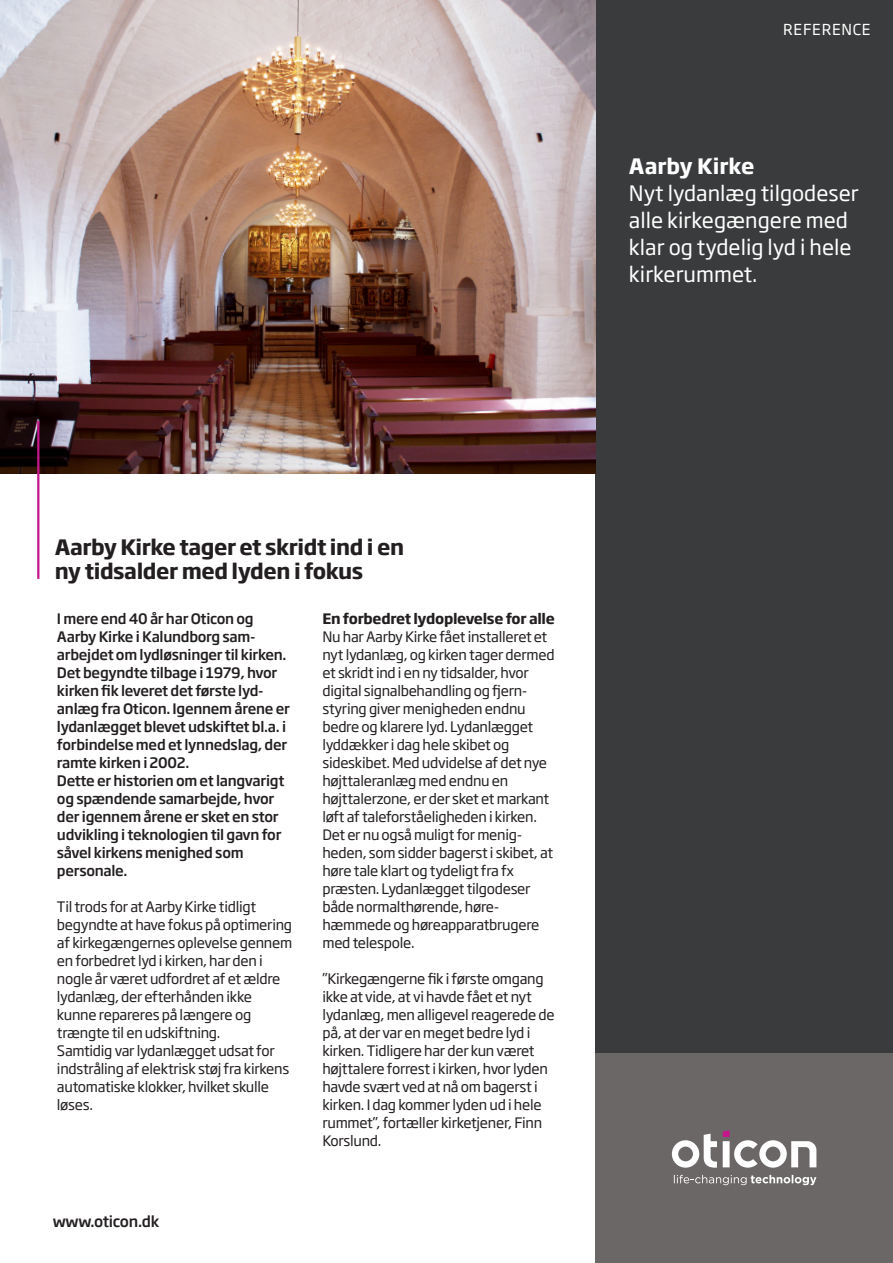
<style>
.page{position:relative;width:893px;height:1263px;background:#fff}
.page>*{position:absolute;margin:0;border:0;box-sizing:border-box;transform-origin:0 0}
.Oti_Subheading_Cente{font:21px/27px "Soho Gothic Pro";color:#fff}
.BODY{font:700 21px "Soho Gothic Pro";letter-spacing:-.02em;color:#231f20}
.t1{font:500 15px "Soho Gothic Pro";letter-spacing:-.02em;color:#231f20}
.Oti_Subheading_Cente-2{font:15px "Soho Gothic Pro";letter-spacing:.05em;color:#fff}
.BODY-2{font:14.25px/18px "Soho Gothic Pro";letter-spacing:-.02em;color:#231f20}
.BODY-3{font:500 14.25px/18px "Soho Gothic Pro";letter-spacing:-.02em;color:#231f20}
.s1{font-weight:700}
</style>
<div class="page">
<div style="left:595px;top:1052px;width:298px;height:211px;background:#6b6766"></div>
<div style="left:595px;top:0;width:298px;height:1052px;background:#3a3b3c"></div>
<img style="left:0;top:0;width:595px;height:474px">
<hr style="left:37px;top:421px;width:2px;height:158px;background:#c5168c">
<svg style="left:672px;top:1134px;width:45px;height:34px"></svg>
<svg style="left:723px;top:1130px;width:93px;height:38px"></svg>
<svg style="left:674px;top:1175px;width:142px;height:10px"></svg>
<p class="Oti_Subheading_Cente-2" style="left:783px;top:18px;width:89px">REFERENCE</p>
<p class="Oti_Subheading_Cente" style="left:629px;top:152px;width:231px"><span class="s1">Aarby Kirke<br></span>Nyt lydanlæg tilgodeser alle kirkegængere med klar og tydelig lyd i hele kirkerummet.</p>
<p class="BODY" style="left:55px;top:530px;width:351px">Aarby Kirke tager et skridt ind i en</p>
<p class="BODY" style="left:55px;top:554px;width:310px">ny tidsalder med lyden i fokus</p>
<p class="BODY-3" style="left:57px;top:608px;width:200px">I mere end 40 år har Oticon og<br>Aarby Kirke i Kalundborg sam-</p>
<p class="BODY-3" style="left:57px;top:644px;width:231px">arbejdet om lydløsninger til kirken.<br>Det begyndte tilbage i 1979, hvor kirken fik leveret det første lyd-</p>
<p class="BODY-3" style="left:57px;top:698px;width:234px">anlæg fra Oticon. Igennem årene er lydanlægget blevet udskiftet bl.a. i forbindelse med et lynnedslag, der ramte kirken i 2002.</p>
<p class="BODY-3" style="left:57px;top:770px;width:229px">Dette er historien om et langvarigt og spændende samarbejde, hvor der igennem årene er sket en stor udvikling i teknologien til gavn for såvel kirkens menighed som personale.</p>
<p class="BODY-2" style="left:57px;top:896px;width:237px">Til trods for at Aarby Kirke tidligt begyndte at have fokus på optimering af kirkegængernes oplevelse gennem en forbedret lyd i kirken, har den i nogle år været udfordret af et ældre lydanlæg, der efterhånden ikke kunne repareres på længere og trængte til en udskiftning.</p>
<p class="BODY-2" style="left:57px;top:1040px;width:234px">Samtidig var lydanlægget udsat for indstråling af elektrisk støj fra kirkens automatiske klokker, hvilket skulle løses.</p>
<p class="t1" style="left:53px;top:1209px;width:108px">www.oticon.dk</p>
<p class="BODY-2" style="left:322px;top:609px;width:234px"><span class="s1">En forbedret lydoplevelse for alle </span>Nu har Aarby Kirke fået installeret et nyt lydanlæg, og kirken tager dermed et skridt ind i en ny tidsalder, hvor digital signalbehandling og fjern-</p>
<p class="BODY-2" style="left:322px;top:699px;width:228px">styring giver menigheden endnu bedre og klarere lyd. Lydanlægget lyddækker i dag hele skibet og sideskibet. Med udvidelse af det nye højttaleranlæg med endnu en højttalerzone, er der sket et markant løft af taleforståeligheden i kirken.<br>Det er nu også muligt for menig-</p>
<p class="BODY-2" style="left:322px;top:843px;width:232px">heden, som sidder bagerst i skibet, at høre tale klart og tydeligt fra fx præsten. Lydanlægget tilgodeser både normalthørende, høre-</p>
<p class="BODY-2" style="left:322px;top:915px;width:219px">hæmmede og høreapparatbrugere med telespole.</p>
<p class="BODY-2" style="left:322px;top:969px;width:234px">”Kirkegængerne fik i første omgang ikke at vide, at vi havde fået et nyt lydanlæg, men alligevel reagerede de på, at der var en meget bedre lyd i kirken. Tidligere har der kun været højttalere forrest i kirken, hvor lyden havde svært ved at nå om bagerst i kirken. I dag kommer lyden ud i hele rummet”, fortæller kirketjener, Finn Korslund.</p>
</div>
